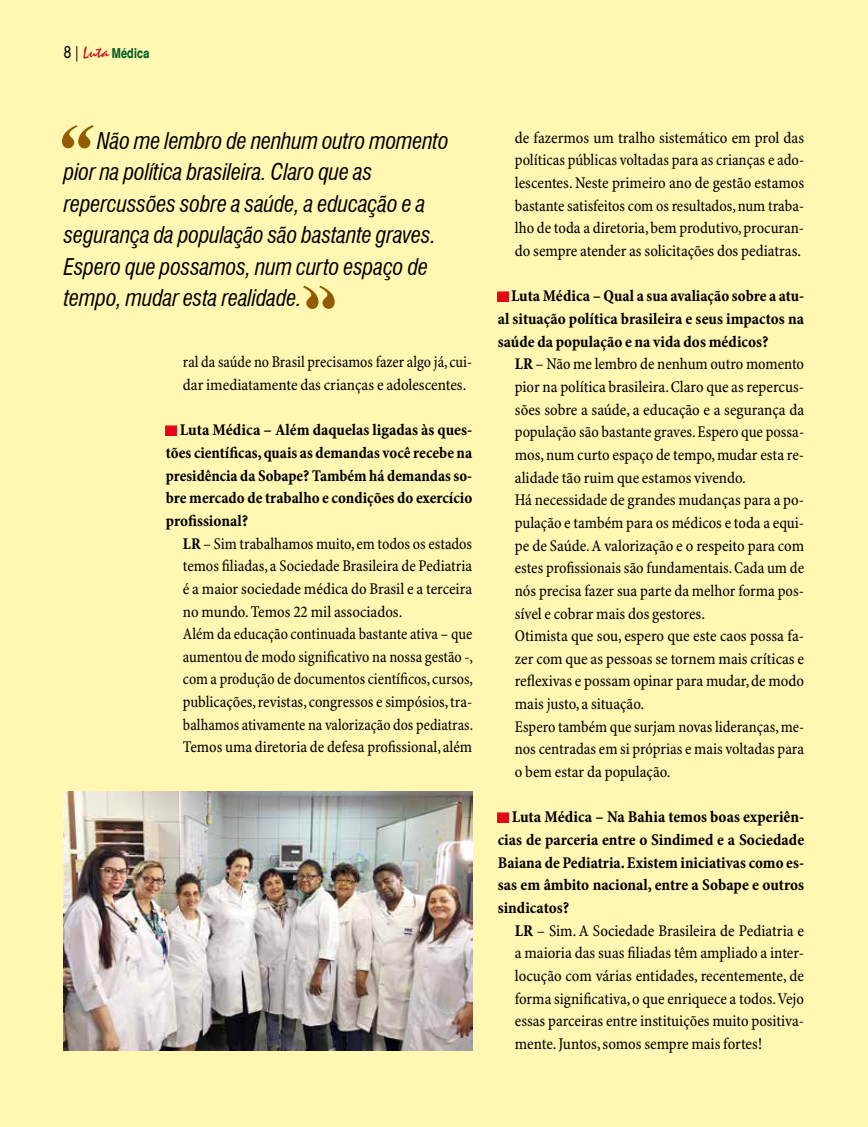
<style>
.page{position:relative;width:868px;height:1127px;background:#fff}
.page>*{position:absolute;margin:0;border:0;box-sizing:border-box;transform-origin:0 0}
.t1{font:italic 700 75px "Times New Roman";color:#935b00}
.t2{font:italic condensed 22.5px/31.5px "Swiss 721 BT";letter-spacing:-.01em;color:#000}
.t3{font:16.5px/22.6px "Minion Pro Cn Capt";color:#000;text-align:justify}
.t4{font:16.5px/22.6px "Minion Pro Bold Cn Capt";color:#000;text-align:justify}
.t5{font:16.5px/22.6px "Minion Pro Cn Capt";color:#000;scale:.95 1}
.t6{font:16.5px/22.6px "Minion Pro Cn Capt";color:#000;scale:.93 1}
.t7{font:700 13.5px "Switzerland Narrow";color:#005e27}
.s1{font-family:"Switzerland Narrow Plain";font-weight:400;font-size:16.5px;color:#000}
.s2{font-family:"Staccato 222 BT";font-weight:400;font-size:16.5px;color:#cd171a}
.s3{font-family:"Minion Pro Bold Cn Capt"}
</style>
<div class="page">
<div style="left:0;top:0;width:867px;height:1127px;background:#fff7b2"></div>
<svg style="left:166px;top:425px;width:10px;height:10px"></svg>
<svg style="left:497px;top:291px;width:11px;height:10px"></svg>
<svg style="left:497px;top:812px;width:11px;height:10px"></svg>
<img style="left:64px;top:791px;width:408px;height:259px">
<p class="t7" style="left:64px;top:45px;width:87px"><span class="s1">8 |</span> <span class="s2">Luta</span> Médica</p>
<h1 class="t1" style="left:53px;top:98px;width:39px">“</h1>
<h2 class="t2" style="left:64px;top:125px;width:386px;text-indent:33px">Não me lembro de nenhum outro momento pior na política brasileira. Claro que as repercussões sobre a saúde, a educação e a segurança da população são bastante graves.<br>Espero que possamos, num curto espaço de tempo, mudar esta realidade.</h2>
<p class="t6" style="left:183px;top:351px;width:312px">ral da saúde no Brasil precisamos fazer algo já, cui&shy;dar imediatamente das crianças e adolescentes.</p>
<p class="t4" style="left:166px;top:419px;width:308px;text-indent:14px">Luta Médica – Além daquelas ligadas às ques&shy;tões científicas, quais as demandas você recebe na presidência da Sobape? Também há demandas so&shy;bre mercado de trabalho e condições do exercício profissional?</p>
<p class="t5" style="left:183px;top:533px;width:307px"><span class="s3">LR</span> – Sim trabalhamos muito, em todos os estados temos filiadas, a Sociedade Brasileira de Pediatria é a maior sociedade médica do Brasil e a terceira no mundo. Temos 22 mil associados.<br>Além da educação continuada bastante ativa – que aumentou de modo significativo na nossa gestão -, com a produção de documentos científicos, cursos, publicações, revistas, congressos e simpósios, tra&shy;balhamos ativamente na valorização dos pediatras.<br>Temos uma diretoria de defesa profissional, além</p>
<p class="t3" style="left:514px;top:127px;width:291px">de fazermos um tralho sistemático em prol das políticas públicas voltadas para as crianças e ado&shy;lescentes. Neste primeiro ano de gestão estamos bastante satisfeitos com os resultados, num traba&shy;lho de toda a diretoria, bem produtivo, procuran&shy;do sempre atender as solicitações dos pediatras.</p>
<p class="t4" style="left:497px;top:285px;width:308px;text-indent:13px">Luta Médica – Qual a sua avaliação sobre a atu&shy;al situação política brasileira e seus impactos na saúde da população e na vida dos médicos?</p>
<p class="t3" style="left:514px;top:353px;width:291px;text-align:left"><span class="s3">LR</span> – Não me lembro de nenhum outro momento pior na política brasileira. Claro que as repercus&shy;sões sobre a saúde, a educação e a segurança da população são bastante graves. Espero que possa&shy;mos, num curto espaço de tempo, mudar esta re&shy;alidade tão ruim que estamos vivendo.<br>Há necessidade de grandes mudanças para a po&shy;pulação e também para os médicos e toda a equi&shy;pe de Saúde. A valorização e o respeito para com estes profissionais são fundamentais. Cada um de nós precisa fazer sua parte da melhor forma pos&shy;sível e cobrar mais dos gestores.<br>Otimista que sou, espero que este caos possa fa&shy;zer com que as pessoas se tornem mais críticas e reflexivas e possam opinar para mudar, de modo mais justo, a situação.<br>Espero também que surjam novas lideranças, me&shy;nos centradas em si próprias e mais voltadas para o bem estar da população.</p>
<p class="t4" style="left:497px;top:806px;width:308px;text-indent:14px">Luta Médica – Na Bahia temos boas experiên&shy;cias de parceria entre o Sindimed e a Sociedade Baiana de Pediatria. Existem iniciativas como es&shy;sas em âmbito nacional, entre a Sobape e outros sindicatos?</p>
<p class="t3" style="left:514px;top:920px;width:291px"><span class="s3">LR</span> – Sim. A Sociedade Brasileira de Pediatria e a maioria das suas filiadas têm ampliado a inter&shy;locução com várias entidades, recentemente, de forma significativa, o que enriquece a todos. Vejo essas parceiras entre instituições muito positiva&shy;mente. Juntos, somos sempre mais fortes!</p>
</div>
